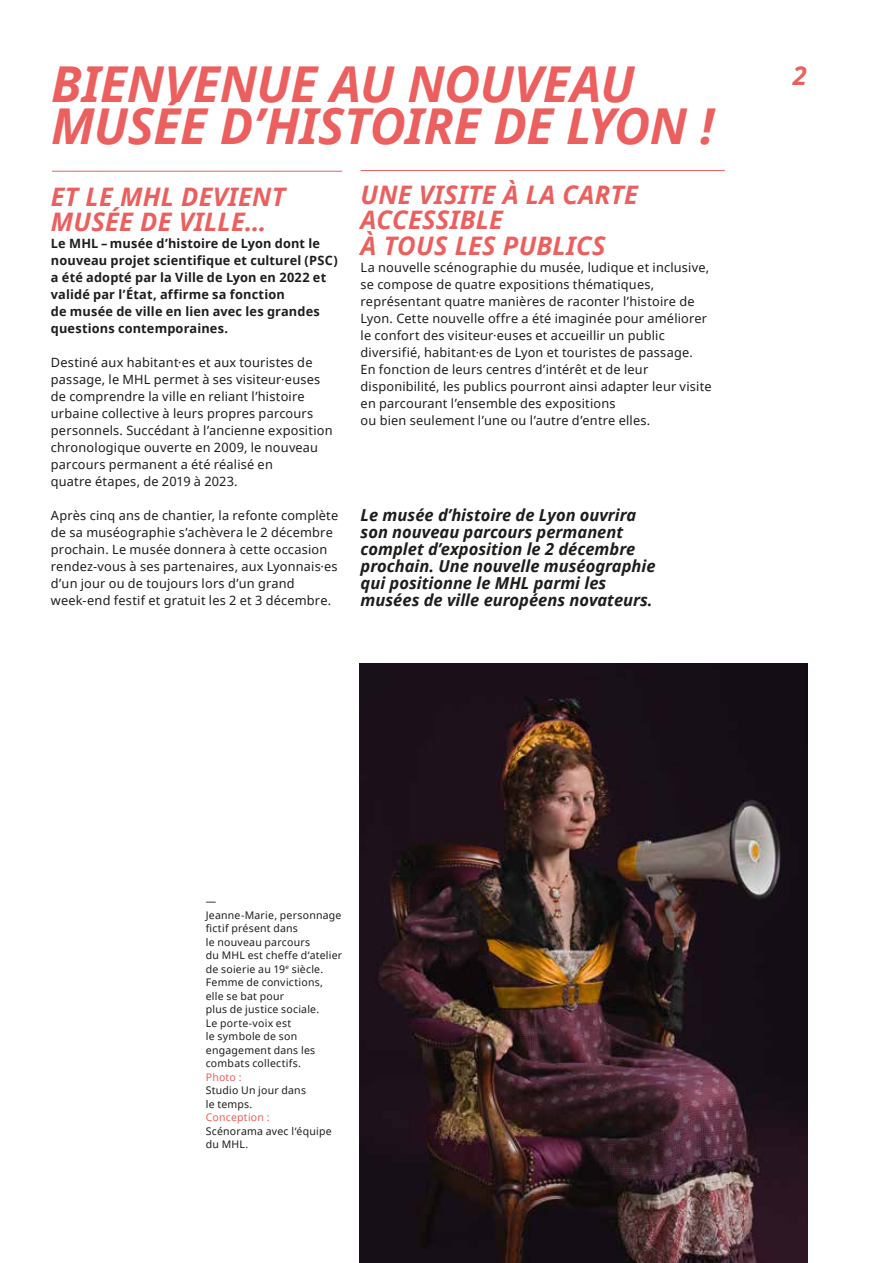
<style>
.page{position:relative;width:893px;height:1263px;background:#fff}
.page>*{position:absolute;margin:0;border:0;box-sizing:border-box;transform-origin:0 0}
.t1{font:italic 700 49.5px/42px "Noto Sans";letter-spacing:-.01em;color:#eb5f5e}
.t2{font:italic 700 25.5px/25.5px "Noto Sans";letter-spacing:.01em;color:#eb5f5e}
.t3{font:italic 700 16.5px/17px "Noto Sans";color:#1d1d1b}
.t4{font:12.75px/17px "Noto Sans";letter-spacing:.015em;color:#1d1d1b}
.t5{font:700 12.75px/17px "Noto Sans";letter-spacing:.015em;color:#1d1d1b}
.t6{font:10.5px/13.5px "Noto Sans";letter-spacing:.025em;color:#1d1d1b}
.t7{font:10.5px "Noto Sans";letter-spacing:.025em;color:#eb5f5e}
</style>
<div class="page">
<hr style="left:52px;top:171px;width:290px;height:1px;background:#eb5f5e">
<hr style="left:361px;top:170px;width:364px;height:1px;background:#eb5f5e">
<img style="left:359px;top:663px;width:449px;height:600px">
<h1 class="t1" style="left:51px;top:62px;width:665px">BIENVENUE AU NOUVEAU<br>MUSÉE D’HISTOIRE DE LYON !</h1>
<h2 class="t2" style="left:51px;top:183px;width:236px">ET LE MHL DEVIENT<br>MUSÉE DE VILLE…</h2>
<p class="t5" style="left:51px;top:235px;width:288px">Le MHL – musée d’histoire de Lyon dont le nouveau projet scientifique et culturel (PSC) a été adopté par la Ville de Lyon en 2022 et validé par l’État, affirme sa fonction<br>de musée de ville en lien avec les grandes questions contemporaines.</p>
<p class="t4" style="left:51px;top:354px;width:283px">Destiné aux habitant·es et aux touristes de passage, le MHL permet à ses visiteur·euses de comprendre la ville en reliant l’histoire urbaine collective à leurs propres parcours personnels. Succédant à l’ancienne exposition chronologique ouverte en 2009, le nouveau parcours permanent a été réalisé en<br>quatre étapes, de 2019 à 2023.</p>
<p class="t4" style="left:51px;top:507px;width:289px">Après cinq ans de chantier, la refonte complète de sa muséographie s’achèvera le 2 décembre prochain. Le musée donnera à cette occasion rendez-vous à ses partenaires, aux Lyonnais·es d’un jour ou de toujours lors d’un grand week-end festif et gratuit les 2 et 3 décembre.</p>
<h2 class="t2" style="left:361px;top:181px;width:279px">UNE VISITE À LA CARTE<br>ACCESSIBLE<br>À TOUS LES PUBLICS</h2>
<p class="t4" style="left:361px;top:258px;width:353px">La nouvelle scénographie du musée, ludique et inclusive, se compose de quatre expositions thématiques, représentant quatre manières de raconter l’histoire de Lyon. Cette nouvelle offre a été imaginée pour améliorer le confort des visiteur·euses et accueillir un public diversifié, habitant·es de Lyon et touristes de passage.<br>En fonction de leurs centres d’intérêt et de leur disponibilité, les publics pourront ainsi adapter leur visite en parcourant l’ensemble des expositions<br>ou bien seulement l’une ou l’autre d’entre elles.</p>
<p class="t3" style="left:361px;top:506px;width:297px">Le musée d’histoire de Lyon ouvrira son nouveau parcours permanent complet d’exposition le 2 décembre prochain. Une nouvelle muséographie qui positionne le MHL parmi les musées de ville européens novateurs.</p>
<h2 class="t2" style="left:793px;top:62px;width:16px">2</h2>
<p class="t6" style="left:206px;top:894px;width:138px">—<br>Jeanne-Marie, personnage fictif présent dans<br>le nouveau parcours<br>du MHL est cheffe d‘atelier de soierie au 19<sup>e</sup> siècle.<br>Femme de convictions, elle se bat pour<br>plus de justice sociale.<br>Le porte-voix est<br>le symbole de son engagement dans les combats collectifs.</p>
<p class="t7" style="left:206px;top:1070px;width:37px">Photo :</p>
<p class="t6" style="left:206px;top:1083px;width:102px">Studio Un jour dans le temps.</p>
<p class="t7" style="left:206px;top:1110px;width:65px">Conception :</p>
<p class="t6" style="left:206px;top:1124px;width:127px">Scénorama avec l‘équipe du MHL.</p>
</div>
